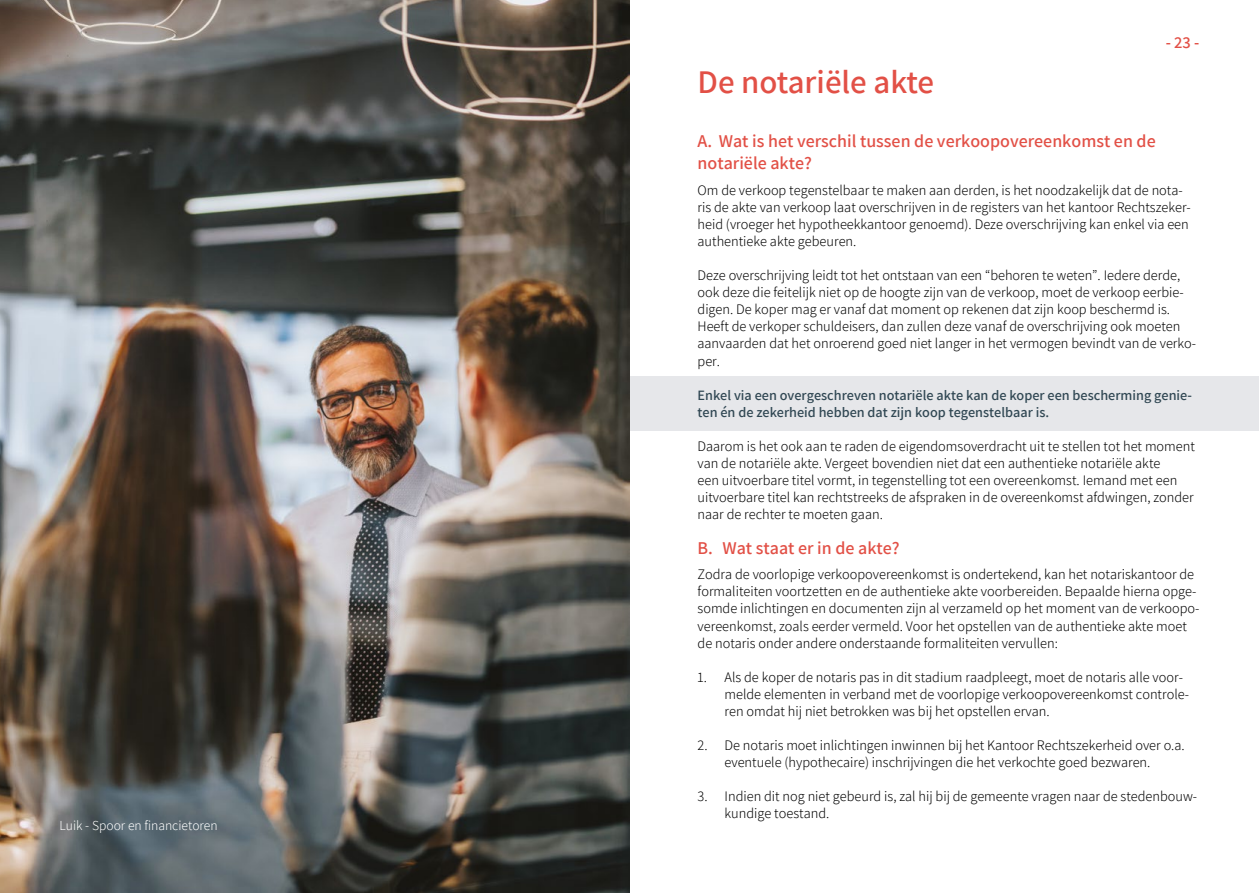
<style>
.page{position:relative;width:1259px;height:893px;background:#fff}
.page>*{position:absolute;margin:0;border:0;box-sizing:border-box;transform-origin:0 0}
.Titre_Chapitre{font:600 33px "Assistant";color:#e25046}
.t1{font:600 18px/21.6px "Assistant";color:#e25046}
.t2{font:600 16.5px "Assistant";color:#e25046}
.Body{font:300 14.25px/17.1px "Assistant";color:#000}
.Body-2{font:600 14.25px/17.1px "Assistant";color:#304753}
.infranotes{font:300 13.5px "Assistant";color:#fff}
</style>
<div class="page">
<div style="left:629px;top:376px;width:630px;height:55px;background:#e6e7ea"></div>
<img style="left:0;top:0;width:629px;height:893px">
<p class="infranotes" style="left:60px;top:817px;width:160px">Luik - Spoor en financietoren</p>
<p class="Titre_Chapitre" style="left:697px;top:60px;width:238px">De notariële akte</p>
<p class="t2" style="left:1165px;top:31px;width:35px">- 23 -</p>
<p class="t1" style="left:697px;top:130px;width:460px">A. Wat is het verschil tussen de verkoopovereenkomst en de notariële akte?</p>
<p class="Body" style="left:697px;top:181px;width:495px">Om de verkoop tegenstelbaar te maken aan derden, is het noodzakelijk dat de nota&shy;ris de akte van verkoop laat overschrijven in de registers van het kantoor Rechtszeker&shy;heid (vroeger het hypotheekkantoor genoemd). Deze overschrijving kan enkel via een authentieke akte gebeuren.</p>
<p class="Body" style="left:697px;top:266px;width:500px">Deze overschrijving leidt tot het ontstaan van een “behoren te weten”. Iedere derde, ook deze die feitelijk niet op de hoogte zijn van de verkoop, moet de verkoop eerbie&shy;digen. De koper mag er vanaf dat moment op rekenen dat zijn koop beschermd is.<br>Heeft de verkoper schuldeisers, dan zullen deze vanaf de overschrijving ook moeten aanvaarden dat het onroerend goed niet langer in het vermogen bevindt van de verko&shy;per.</p>
<p class="Body-2" style="left:697px;top:386px;width:496px">Enkel via een overgeschreven notariële akte kan de koper een bescherming genie&shy;ten én de zekerheid hebben dat zijn koop tegenstelbaar is.</p>
<p class="Body" style="left:697px;top:437px;width:499px">Daarom is het ook aan te raden de eigendomsoverdracht uit te stellen tot het moment van de notariële akte. Vergeet bovendien niet dat een authentieke notariële akte<br>een uitvoerbare titel vormt, in tegenstelling tot een overeenkomst. Iemand met een uitvoerbare titel kan rechtstreeks de afspraken in de overeenkomst afdwingen, zonder naar de rechter te moeten gaan.</p>
<p class="t1" style="left:697px;top:536px;width:204px">B. Wat staat er in de akte?</p>
<p class="Body" style="left:697px;top:565px;width:503px">Zodra de voorlopige verkoopovereenkomst is ondertekend, kan het notariskantoor de formaliteiten voortzetten en de authentieke akte voorbereiden. Bepaalde hierna opge&shy;somde inlichtingen en documenten zijn al verzameld op het moment van de verkoopo&shy;vereenkomst, zoals eerder vermeld. Voor het opstellen van de authentieke akte moet de notaris onder andere onderstaande formaliteiten vervullen:</p>
<p class="Body" style="left:724px;top:668px;width:466px;text-indent:-27px">1. Als de koper de notaris pas in dit stadium raadpleegt, moet de notaris alle voor&shy;melde elementen in verband met de voorlopige verkoopovereenkomst controle&shy;ren omdat hij niet betrokken was bij het opstellen ervan.</p>
<p class="Body" style="left:697px;top:736px;width:489px;text-align:center">2. De notaris moet inlichtingen inwinnen bij het Kantoor Rechtszekerheid over o.a. eventuele (hypothecaire) inschrijvingen die het verkochte goed bezwaren.</p>
<p class="Body" style="left:724px;top:787px;width:474px;text-indent:-27px">3. Indien dit nog niet gebeurd is, zal hij bij de gemeente vragen naar de stedenbouw&shy;kundige toestand.</p>
</div>
